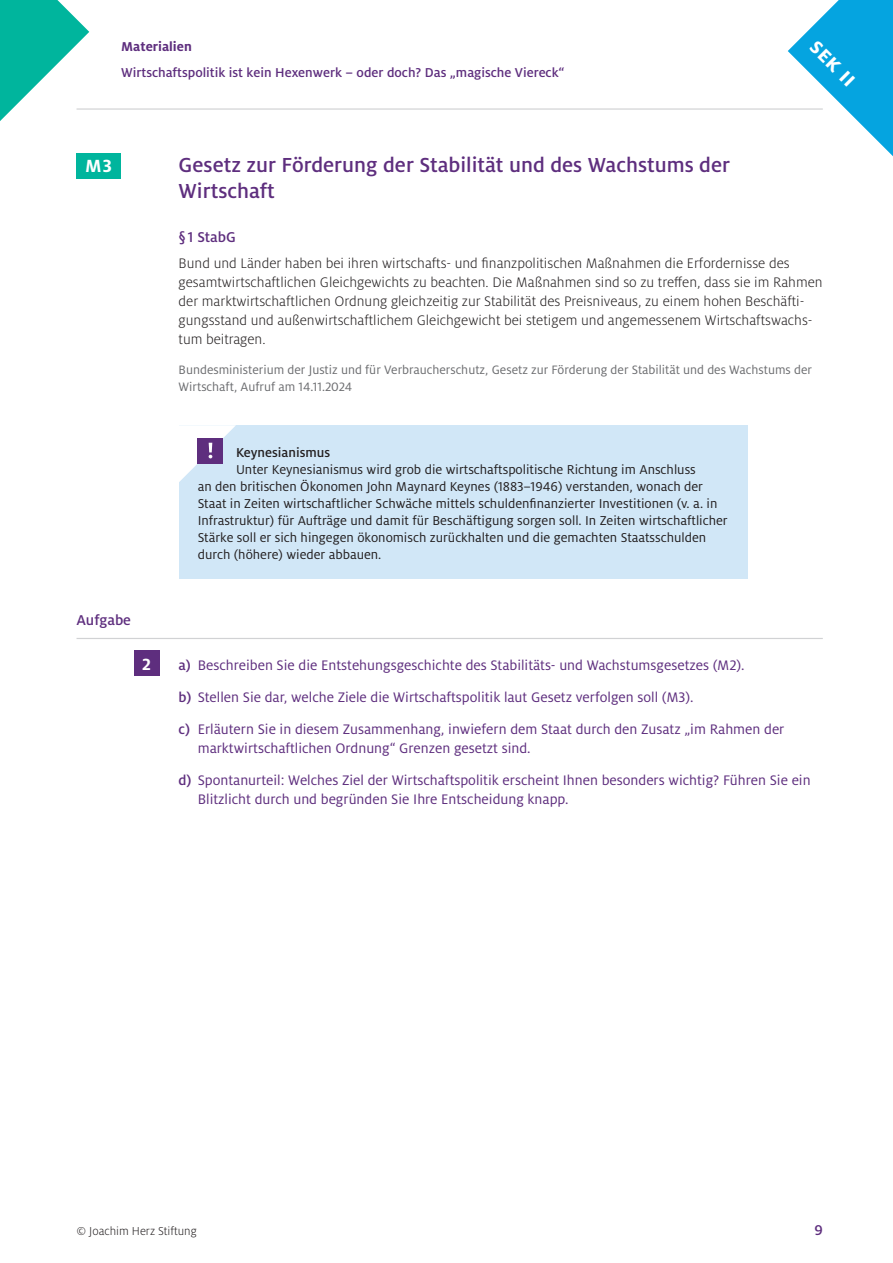
<style>
.page{position:relative;width:893px;height:1263px;background:#fff}
.page>*{position:absolute;margin:0;border:0;box-sizing:border-box;transform-origin:0 0}
.t1{font:700 24px "Milo OT";color:#fff}
.Sek_II_Ü2{font:500 22.5px/25.5px "Milo OT";color:#5e2e7e}
.Sek_II_Bezeichnung_Material{font:700 19.5px "Milo OT";color:#fff}
.Sek_II_Aufgabenziffer{font:700 18px "Milo OT";color:#fff}
.Sek_II_Ü_Aufgaben{font:500 15.75px "Milo OT";color:#5e2e7e}
.Sek_II_Ü4{font:500 15.75px "Milo OT";color:#5e2e7e}
.Sek_II_Aufgabe_abc{font:15.3px/19.2px "Milo OT";color:#5e2e7e}
.Sek_II_Grundschrift_mit_Abstand{font:300 15.3px/19.2px "Milo OT";color:#231f20}
.Sek_II_Kasten{font:14.25px/17px "Milo OT";color:#231f20}
.t2{font:500 14.25px "Milo OT";color:#5e2e7e}
.Sek_II_Kasten-2{font:500 14.25px "Milo OT";color:#231f20}
.t3{font:700 14.25px "Milo OT";color:#5e2e7e}
.Quelle{font:13.5px/17px "Milo OT";color:#6c6d70}
.t4{font:300 12.75px "Milo OT";color:#231f20}
.s1{font-weight:500}
</style>
<div class="page">
<svg style="left:0;top:0;width:89px;height:121px"></svg>
<svg style="left:788px;top:0;width:105px;height:156px"></svg>
<hr style="left:77px;top:108px;width:746px;height:2px;background:#d1d2d4">
<div style="left:77px;top:153px;width:44px;height:26px;background:#00b59d"></div>
<div style="left:179px;top:425px;width:568px;height:153px;background:#d1e7f7"></div>
<svg style="left:179px;top:425px;width:57px;height:57px"></svg>
<hr style="left:77px;top:638px;width:746px;height:1px;background:#d1d2d4">
<div style="left:134px;top:651px;width:25px;height:25px;background:#5e2e7e"></div>
<p class="t3" style="left:121px;top:38px;width:72px">Materialien</p>
<p class="t2" style="left:121px;top:64px;width:445px">Wirtschaftspolitik ist kein Hexenwerk – oder doch? Das „magische Viereck“</p>
<h1 class="t1" style="left:823px;top:33px;width:57px;rotate:45deg">sek II</h1>
<p class="Sek_II_Bezeichnung_Material" style="left:85px;top:155px;width:29px">M3</p>
<p class="Sek_II_Ü2" style="left:179px;top:153px;width:553px">Gesetz zur Förderung der Stabilität und des Wachstums der<br>Wirtschaft</p>
<p class="Sek_II_Ü4" style="left:179px;top:229px;width:59px">§ 1 StabG</p>
<p class="Sek_II_Grundschrift_mit_Abstand" style="left:179px;top:254px;width:646px">Bund und Länder haben bei ihren wirtschafts- und finanzpolitischen Maßnahmen die Erfordernisse des gesamtwirtschaftlichen Gleichgewichts zu beachten. Die Maßnahmen sind so zu treffen, dass sie im Rahmen der marktwirtschaftlichen Ordnung gleichzeitig zur Stabilität des Preisniveaus, zu einem hohen Beschäfti&shy;gungsstand und außenwirtschaftlichem Gleichgewicht bei stetigem und angemessenem Wirtschaftswachs&shy;tum beitragen.</p>
<p class="Quelle" style="left:179px;top:362px;width:635px">Bundesministerium der Justiz und für Verbraucherschutz, Gesetz zur Förderung der Stabilität und des Wachstums der<br>Wirtschaft, Aufruf am 14.11.2024</p>
<p class="Sek_II_Kasten-2" style="left:236px;top:445px;width:96px">Keynesianismus</p>
<p class="Sek_II_Kasten" style="left:198px;top:461px;width:532px;text-indent:38px">Unter Keynesianismus wird grob die wirtschaftspolitische Richtung im Anschluss<br>an den britischen Ökonomen John Maynard Keynes (1883–1946) verstanden, wonach der Staat in Zeiten wirtschaftlicher Schwäche mittels schuldenfinanzierter Investitionen (v. a. in Infrastruktur) für Aufträge und damit für Beschäftigung sorgen soll. In Zeiten wirtschaftlicher Stärke soll er sich hingegen ökonomisch zurückhalten und die gemachten Staatsschulden durch (höhere) wieder abbauen.</p>
<p class="Sek_II_Ü_Aufgaben" style="left:77px;top:611px;width:56px">Aufgabe</p>
<p class="Sek_II_Aufgabenziffer" style="left:142px;top:654px;width:10px">2</p>
<p class="Sek_II_Aufgabe_abc" style="left:179px;top:655px;width:568px"><span class="s1">a)</span> Beschreiben Sie die Entstehungsgeschichte des Stabilitäts- und Wachstumsgesetzes (M2).</p>
<p class="Sek_II_Aufgabe_abc" style="left:179px;top:687px;width:516px"><span class="s1">b)</span> Stellen Sie dar, welche Ziele die Wirtschaftspolitik laut Gesetz verfolgen soll (M3).</p>
<p class="Sek_II_Aufgabe_abc" style="left:198px;top:719px;width:588px;text-indent:-19px"><span class="s1">c)</span> Erläutern Sie in diesem Zusammenhang, inwiefern dem Staat durch den Zusatz „im Rahmen der marktwirtschaftlichen Ordnung“ Grenzen gesetzt sind.</p>
<p class="Sek_II_Aufgabe_abc" style="left:198px;top:770px;width:614px;text-indent:-19px"><span class="s1">d)</span> Spontanurteil: Welches Ziel der Wirtschaftspolitik erscheint Ihnen besonders wichtig? Führen Sie ein<br>Blitzlicht durch und begründen Sie Ihre Entscheidung knapp.</p>
<p class="t4" style="left:77px;top:1224px;width:122px">© Joachim Herz Stiftung</p>
<p class="Sek_II_Ü_Aufgaben" style="left:814px;top:1222px;width:10px">9</p>
</div>
